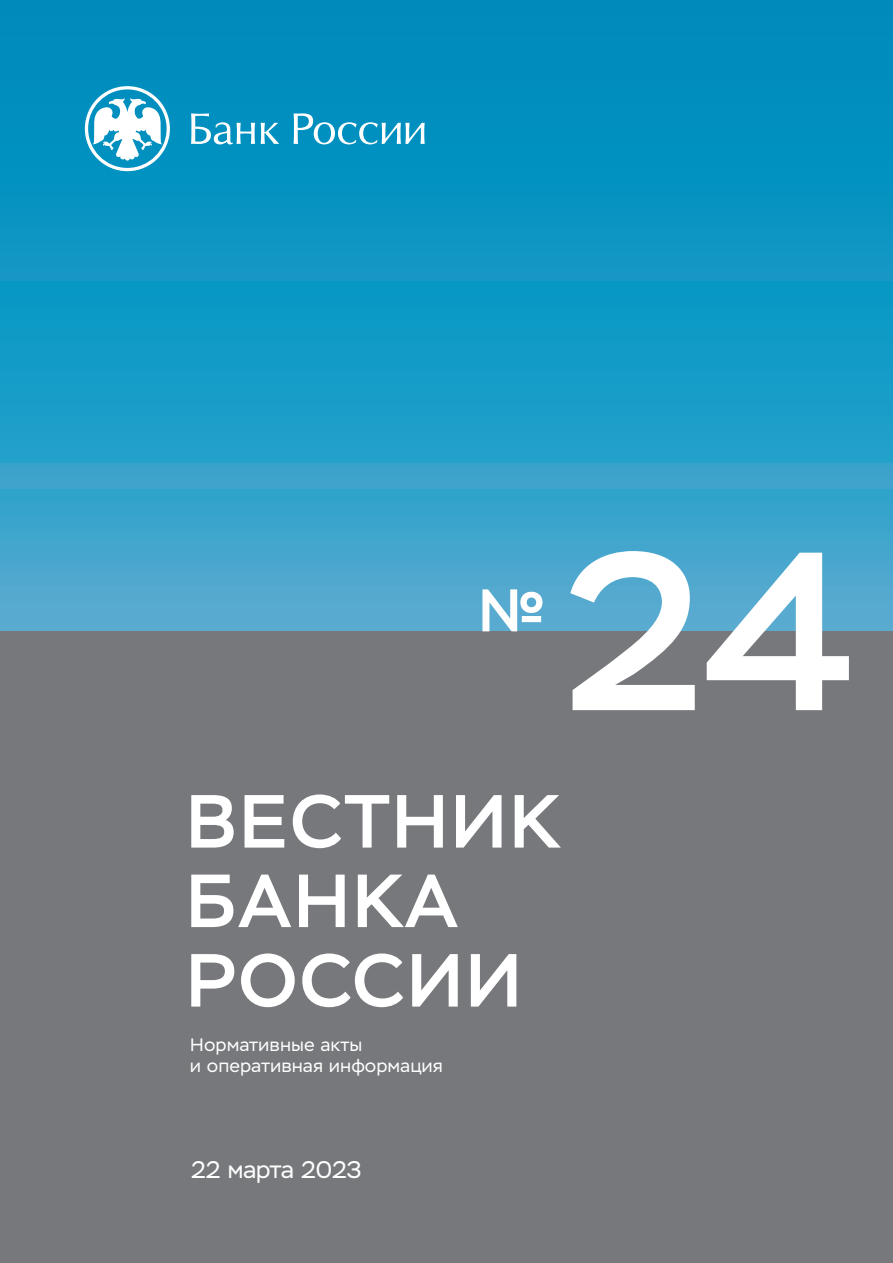
<style>
.page{position:relative;width:893px;height:1263px;background:#fff}
.page>*{position:absolute;margin:0;border:0;box-sizing:border-box;transform-origin:0 0}
.t1{font:500 225px "Stem";color:#fff}
.t2{font:500 75px/79.5px "Stem";letter-spacing:.035em;color:#fff}
.t3{font:500 60px "Stem";color:#fff}
.t4{font:24px "Stem";color:#fff}
.t5{font:18px/21.6px "Stem Text";color:#fff}
</style>
<div class="page">
<svg style="left:0;top:0;width:893px;height:631px;background:#1b99c5"></svg>
<div style="left:0;top:631px;width:893px;height:632px;background:#76787b"></div>
<svg style="left:85px;top:86px;width:85px;height:85px"></svg>
<svg style="left:191px;top:113px;width:64px;height:31px"></svg>
<svg style="left:261px;top:123px;width:18px;height:21px"></svg>
<svg style="left:294px;top:113px;width:131px;height:31px"></svg>
<h3 class="t3" style="left:478px;top:574px;width:70px">№</h3>
<h1 class="t1" style="left:563px;top:494px;width:291px">24</h1>
<h2 class="t2" style="left:186px;top:782px;width:376px">ВЕСТНИК<br>БАНКА<br>РОССИИ</h2>
<p class="t5" style="left:190px;top:1034px;width:255px">Нормативные акты<br>и оперативная информация</p>
<h3 class="t4" style="left:191px;top:1156px;width:172px">22 марта 2023</h3>
</div>
